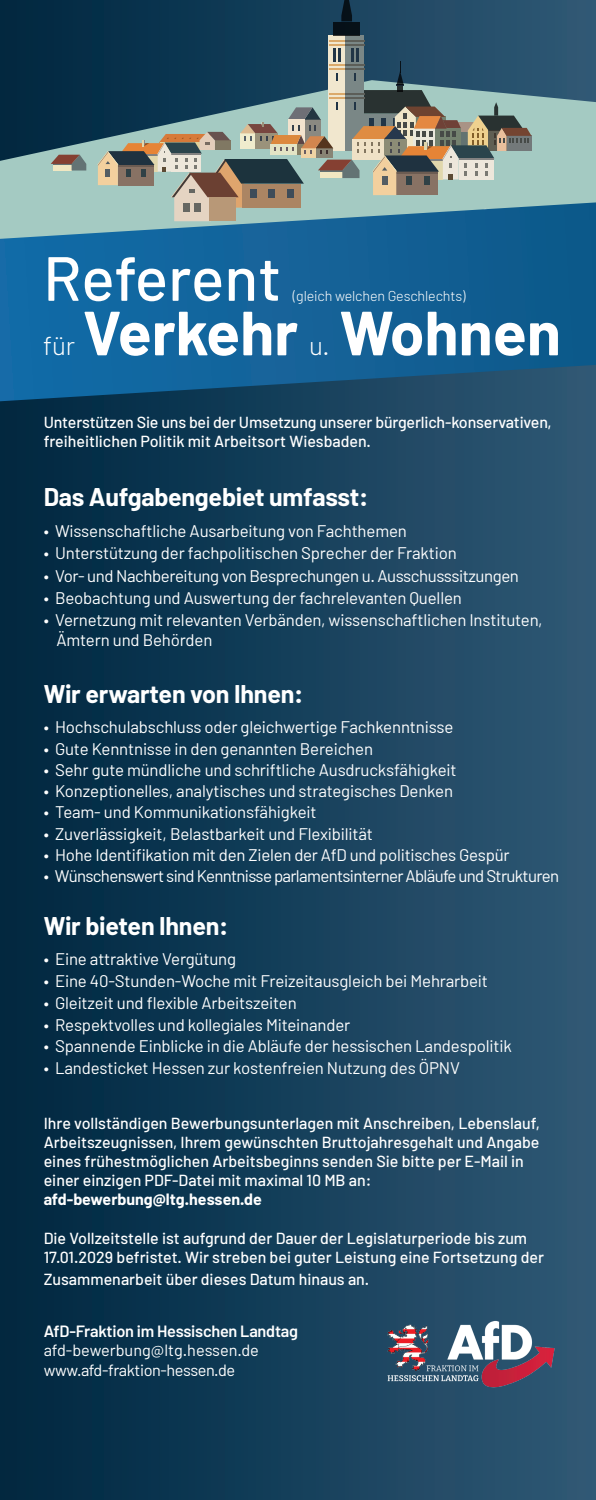
<style>
.page{position:relative;width:596px;height:1500px;background:#fff}
.page>*{position:absolute;margin:0;border:0;box-sizing:border-box;transform-origin:0 0}
.t1{font:700 62.3px "Barlow";color:#fff}
.t2{font:500 62.3px "Barlow";letter-spacing:-.005em;color:#fff}
.t3{font:300 26px "Barlow";color:#fff}
.t4{font:700 25px "Barlow";letter-spacing:-.01em;color:#fff}
.t5{font:16.8px/20px "Barlow";letter-spacing:-.01em;color:#fff}
.t6{font:16.8px "Barlow";letter-spacing:-.04em;color:#fff}
.t7{font:16.3px/19.5px "Barlow";letter-spacing:-.025em;color:#fff}
.t8{font:600 16.3px "Barlow";letter-spacing:-.015em;color:#fff}
.t9{font:500 16px/19.2px "Barlow";color:#fff}
.t10{font:700 16px "Barlow";color:#fff}
.t11{font:300 14.3px "Barlow";letter-spacing:-.01em;color:#fff}
</style>
<div class="page">
<div style="left:0;top:0;width:595px;height:1500px;background:linear-gradient(to right,#00263f,#305976)"></div>
<img style="left:387px;top:1320px;width:168px;height:68px">
<svg style="left:0;top:80px;width:595px;height:122px;background:#63898f"></svg>
<svg style="left:344px;top:35px;width:19px;height:6px"></svg>
<svg style="left:328px;top:35px;width:16px;height:6px"></svg>
<div style="left:333px;top:22px;width:26px;height:13px;background:#061118"></div>
<svg style="left:341px;top:0;width:11px;height:21px"></svg>
<svg style="left:0;top:202px;width:595px;height:199px;background:#196495"></svg>
<svg style="left:51px;top:155px;width:35px;height:16px"></svg>
<svg style="left:97px;top:41px;width:434px;height:180px;background:#6d8181"></svg>
<h1 class="t2" style="left:43px;top:240px;width:239px">Referent</h1>
<h2 class="t3" style="left:43px;top:330px;width:33px">für</h2>
<p class="t11" style="left:293px;top:287px;width:174px">(gleich welchen Geschlechts)</p>
<h1 class="t1" style="left:83px;top:294px;width:217px">Verkehr</h1>
<h1 class="t1" style="left:339px;top:294px;width:222px">Wohnen</h1>
<h2 class="t3" style="left:309px;top:330px;width:22px">u.</h2>
<p class="t9" style="left:44px;top:412px;width:509px">Unterstützen Sie uns bei der Umsetzung unserer bürgerlich-konservativen, freiheitlichen Politik mit Arbeitsort Wiesbaden.</p>
<h3 class="t4" style="left:44px;top:481px;width:326px">Das Aufgabengebiet umfasst:</h3>
<p class="t5" style="left:44px;top:521px;width:364px">• Wissenschaftliche Ausarbeitung von Fachthemen</p>
<p class="t5" style="left:44px;top:543px;width:414px">• Unterstützung der fachpolitischen Sprecher der Fraktion</p>
<p class="t5" style="left:44px;top:565px;width:476px">• Vor- und Nachbereitung von Besprechungen u. Ausschusssitzungen</p>
<p class="t5" style="left:44px;top:587px;width:419px">• Beobachtung und Auswertung der fachrelevanten Quellen</p>
<p class="t5" style="left:56px;top:610px;width:487px;text-indent:-13px">• Vernetzung mit relevanten Verbänden, wissenschaftlichen Instituten,<br>Ämtern und Behörden</p>
<h3 class="t4" style="left:44px;top:678px;width:261px">Wir erwarten von Ihnen:</h3>
<p class="t5" style="left:44px;top:717px;width:411px">• Hochschulabschluss oder gleichwertige Fachkenntnisse</p>
<p class="t5" style="left:44px;top:738px;width:330px">• Gute Kenntnisse in den genannten Bereichen</p>
<p class="t5" style="left:44px;top:759px;width:414px">• Sehr gute mündliche und schriftliche Ausdrucksfähigkeit</p>
<p class="t5" style="left:44px;top:781px;width:410px">• Konzeptionelles, analytisches und strategisches Denken</p>
<p class="t5" style="left:44px;top:802px;width:274px">• Team- und Kommunikationsfähigkeit</p>
<p class="t5" style="left:44px;top:823px;width:330px">• Zuverlässigkeit, Belastbarkeit und Flexibilität</p>
<p class="t5" style="left:44px;top:845px;width:467px">• Hohe Identifikation mit den Zielen der AfD und politisches Gespür</p>
<p class="t6" style="left:44px;top:866px;width:516px">• Wünschenswert sind Kenntnisse parlamentsinterner Abläufe und Strukturen</p>
<h3 class="t4" style="left:44px;top:911px;width:186px">Wir bieten Ihnen:</h3>
<p class="t5" style="left:44px;top:949px;width:194px">• Eine attraktive Vergütung</p>
<p class="t5" style="left:44px;top:971px;width:445px">• Eine 40-Stunden-Woche mit Freizeitausgleich bei Mehrarbeit</p>
<p class="t5" style="left:44px;top:992px;width:254px">• Gleitzeit und flexible Arbeitszeiten</p>
<p class="t5" style="left:44px;top:1014px;width:308px">• Respektvolles und kollegiales Miteinander</p>
<p class="t5" style="left:44px;top:1036px;width:469px">• Spannende Einblicke in die Abläufe der hessischen Landespolitik</p>
<p class="t5" style="left:44px;top:1058px;width:417px">• Landesticket Hessen zur kostenfreien Nutzung des ÖPNV</p>
<p class="t9" style="left:44px;top:1113px;width:497px">Ihre vollständigen Bewerbungsunterlagen mit Anschreiben, Lebenslauf, Arbeitszeugnissen, Ihrem gewünschten Bruttojahresgehalt und Angabe eines frühestmöglichen Arbeitsbeginns senden Sie bitte per E-Mail in einer einzigen PDF-Datei mit maximal 10 MB an:</p>
<p class="t10" style="left:44px;top:1190px;width:219px">afd-bewerbung@ltg.hessen.de</p>
<p class="t9" style="left:44px;top:1228px;width:501px">Die Vollzeitstelle ist aufgrund der Dauer der Legislaturperiode bis zum<br>17.01.2029 befristet. Wir streben bei guter Leistung eine Fortsetzung der</p>
<p class="t9" style="left:44px;top:1269px;width:326px">Zusammenarbeit über dieses Datum hinaus an.</p>
<p class="t8" style="left:44px;top:1321px;width:256px">AfD-Fraktion im Hessischen Landtag</p>
<p class="t7" style="left:44px;top:1340px;width:217px">afd-bewerbung@ltg.hessen.de www.afd-fraktion-hessen.de</p>
</div>
